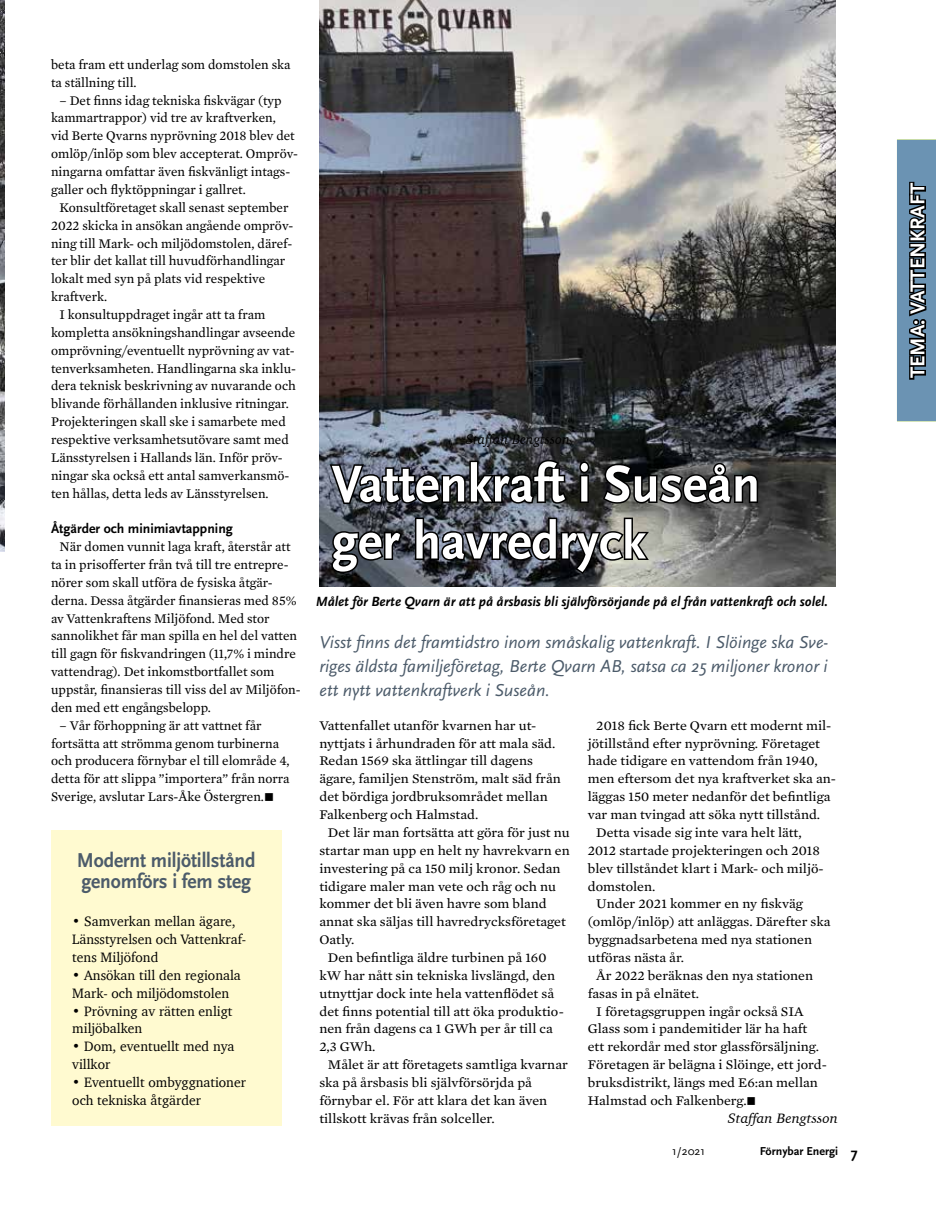
<style>
.page{position:relative;width:936px;height:1212px;background:#fff}
.page>*{position:absolute;margin:0;border:0;box-sizing:border-box;transform-origin:0 0}
.t1{font:700 54px/57px "Scala Sans";color:#fff;scale:.96 1}
.t2{font:700 21px/21px "Scala Sans";letter-spacing:-.005em;color:#4c5b6a;scale:.93 1}
.t3{font:700 21px "Scala Sans";color:#fff}
.t4{font:italic 18px/24px "Scala Sans";color:#4c5b6a;text-align:justify}
.t5{font:13.95px/17.9px "Charter";color:#000}
.t6{font:italic 700 13.95px "Scala Sans";color:#000}
.t7{font:700 13.95px "Scala Sans";color:#000}
.t8{font:italic 13.95px "Charter";color:#000}
.t9{font:italic 13.95px "Charter";color:#000;scale:1.05 1}
.t10{font:13.5px/17.9px "Mercury Text G2 Roman";color:#000}
.t11{font:13.5px/17.9px "Mercury Text G2 Roman";color:#000;scale:1.05 1}
.t12{font:700 12px "Scala Sans";color:#000}
.t13{font:12px "Scala Sans";color:#000}
.s1{font-size:15px}
</style>
<div class="page">
<img style="left:319px;top:0;width:516px;height:587px">
<img style="left:0;top:0;width:4px;height:551px">
<svg style="left:327px;top:458px;width:432px;height:118px;background:#494b4f"></svg>
<div style="left:51px;top:830px;width:230px;height:296px;background:#fffad0"></div>
<svg style="left:897px;top:140px;width:38px;height:281px;background:#4f6d85"></svg>
<p class="t10" style="left:51px;top:56px;width:241px">beta fram ett underlag som domstolen ska ta ställning till.</p>
<p class="t10" style="left:51px;top:91px;width:248px;text-indent:9px">– Det finns idag tekniska fiskvägar (typ kammartrappor) vid tre av kraftverken,<br>vid Berte Qvarns nyprövning 2018 blev det omlöp/inlöp som blev accepterat. Ompröv&shy;ningarna omfattar även fiskvänligt intags&shy;galler och flyktöppningar i gallret.</p>
<p class="t10" style="left:60px;top:198px;width:230px">Konsultföretaget skall senast september</p>
<p class="t10" style="left:51px;top:216px;width:244px">2022 skicka in ansökan angående ompröv-</p>
<p class="t10" style="left:51px;top:234px;width:243px">ning till Mark- och miljödomstolen, däref-</p>
<p class="t10" style="left:51px;top:252px;width:236px">ter blir det kallat till huvudförhandlingar</p>
<p class="t10" style="left:51px;top:270px;width:216px">lokalt med syn på plats vid respektive</p>
<p class="t10" style="left:51px;top:288px;width:58px">kraftverk.</p>
<p class="t10" style="left:60px;top:306px;width:207px">I konsultuppdraget ingår att ta fram</p>
<p class="t10" style="left:51px;top:323px;width:246px">kompletta ansökningshandlingar avseende</p>
<p class="t10" style="left:51px;top:341px;width:245px">omprövning/eventuellt nyprövning av vat-</p>
<p class="t10" style="left:51px;top:359px;width:246px">tenverksamheten. Handlingarna ska inklu-</p>
<p class="t10" style="left:51px;top:377px;width:246px">dera teknisk beskrivning av nuvarande och</p>
<p class="t10" style="left:51px;top:395px;width:239px">blivande förhållanden inklusive ritningar.</p>
<p class="t10" style="left:51px;top:413px;width:236px">Projekteringen skall ske i samarbete med</p>
<p class="t10" style="left:51px;top:431px;width:239px">respektive verksamhetsutövare samt med</p>
<p class="t10" style="left:51px;top:448px;width:233px">Länsstyrelsen i Hallands län. Inför pröv-</p>
<p class="t10" style="left:51px;top:466px;width:240px">ningar ska också ett antal samverkansmö-</p>
<p class="t10" style="left:51px;top:484px;width:219px">ten hållas, detta leds av Länsstyrelsen.</p>
<p class="t7" style="left:51px;top:521px;width:183px">Åtgärder och minimiavtappning</p>
<p class="t10" style="left:51px;top:538px;width:251px;text-indent:9px">När domen vunnit laga kraft, återstår att ta in prisofferter från två till tre entrepre&shy;nörer som skall utföra de fysiska åtgär&shy;derna. Dessa åtgärder finansieras med 85% av Vattenkraftens Miljöfond. Med stor sannolikhet får man spilla en hel del vatten till gagn för fiskvandringen (11,7% i mindre vattendrag). Det inkomstbortfallet som uppstår, finansieras till viss del av Miljöfon&shy;den med ett engångsbelopp.</p>
<p class="t10" style="left:51px;top:716px;width:240px;text-indent:9px">– Vår förhoppning är att vattnet får fortsätta att strömma genom turbinerna och producera förnybar el till elområde 4, detta för att slippa ”importera” från norra Sverige, avslutar Lars-Åke Östergren.■</p>
<h2 class="t2" style="left:77px;top:850px;width:194px">Modernt miljötillstånd genomförs i fem steg</h2>
<p class="t5" style="left:72px;top:912px;width:175px">• Samverkan mellan ägare,<br>Länsstyrelsen och Vattenkraf&shy;tens Miljöfond</p>
<p class="t5" style="left:72px;top:966px;width:170px">• Ansökan till den regionala<br>Mark- och miljödomstolen</p>
<p class="t5" style="left:72px;top:1001px;width:162px">• Prövning av rätten enligt miljöbalken</p>
<p class="t5" style="left:72px;top:1037px;width:164px">• Dom, eventuellt med nya villkor</p>
<p class="t5" style="left:72px;top:1073px;width:175px">• Eventuellt ombyggnationer och tekniska åtgärder</p>
<p class="t8" style="left:466px;top:427px;width:105px">Staffan Bengtsson</p>
<h1 class="t1" style="left:332px;top:457px;width:447px">Vattenkraft i Suseån ger havredryck</h1>
<p class="t6" style="left:316px;top:594px;width:513px">Målet för Berte Qvarn är att på årsbasis bli självförsörjande på el från vattenkraft och solel.</p>
<h3 class="t4" style="left:319px;top:630px;width:510px">Visst finns det framtidstro inom småskalig vattenkraft. I Slöinge ska Sve&shy;riges äldsta familjeföretag, Berte Qvarn AB, satsa ca 25 miljoner kronor i ett nytt vattenkraftverk i Suseån.</h3>
<p class="t11" style="left:319px;top:716px;width:231px">Vattenfallet utanför kvarnen har ut&shy;nyttjats i århundraden för att mala säd.<br>Redan 1569 ska ättlingar till dagens ägare, familjen Stenström, malt säd från det bördiga jordbruksområdet mellan Falkenberg och Halmstad.</p>
<p class="t11" style="left:328px;top:823px;width:232px">Det lär man fortsätta att göra för just nu</p>
<p class="t11" style="left:319px;top:841px;width:240px">startar man upp en helt ny havrekvarn en</p>
<p class="t11" style="left:319px;top:859px;width:231px">investering på ca 150 milj kronor. Sedan</p>
<p class="t11" style="left:319px;top:877px;width:227px">tidigare maler man vete och råg och nu</p>
<p class="t11" style="left:319px;top:895px;width:218px">kommer det bli även havre som bland</p>
<p class="t11" style="left:319px;top:913px;width:236px">annat ska säljas till havredrycksföretaget</p>
<p class="t11" style="left:319px;top:931px;width:35px">Oatly.</p>
<p class="t11" style="left:328px;top:948px;width:210px">Den befintliga äldre turbinen på 160</p>
<p class="t11" style="left:319px;top:966px;width:226px">kW har nått sin tekniska livslängd, den</p>
<p class="t11" style="left:319px;top:984px;width:225px">utnyttjar dock inte hela vattenflödet så</p>
<p class="t11" style="left:319px;top:1002px;width:234px">det finns potential till att öka produktio-</p>
<p class="t11" style="left:319px;top:1020px;width:224px">nen från dagens ca 1 GWh per år till ca</p>
<p class="t11" style="left:319px;top:1038px;width:55px">2,3 GWh.</p>
<p class="t11" style="left:328px;top:1056px;width:230px">Målet är att företagets samtliga kvarnar</p>
<p class="t11" style="left:319px;top:1073px;width:204px">ska på årsbasis bli självförsörjda på</p>
<p class="t11" style="left:319px;top:1091px;width:218px">förnybar el. För att klara det kan även</p>
<p class="t11" style="left:319px;top:1109px;width:168px">tillskott krävas från solceller.</p>
<p class="t11" style="left:596px;top:716px;width:225px">2018 fick Berte Qvarn ett modernt mil-</p>
<p class="t11" style="left:587px;top:734px;width:223px">jötillstånd efter nyprövning. Företaget</p>
<p class="t11" style="left:587px;top:752px;width:220px">hade tidigare en vattendom från 1940,</p>
<p class="t11" style="left:587px;top:770px;width:238px">men eftersom det nya kraftverket ska an-</p>
<p class="t11" style="left:587px;top:788px;width:233px">läggas 150 meter nedanför det befintliga</p>
<p class="t11" style="left:587px;top:806px;width:223px">var man tvingad att söka nytt tillstånd.</p>
<p class="t11" style="left:596px;top:823px;width:197px">Detta visade sig inte vara helt lätt,</p>
<p class="t11" style="left:587px;top:841px;width:223px">2012 startade projekteringen och 2018</p>
<p class="t11" style="left:587px;top:859px;width:226px">blev tillståndet klart i Mark- och miljö-</p>
<p class="t11" style="left:587px;top:877px;width:66px">domstolen.</p>
<p class="t11" style="left:596px;top:895px;width:198px">Under 2021 kommer en ny fiskväg</p>
<p class="t11" style="left:587px;top:913px;width:233px">(omlöp/inlöp) att anläggas. Därefter ska</p>
<p class="t11" style="left:587px;top:931px;width:215px">byggnadsarbetena med nya stationen</p>
<p class="t11" style="left:587px;top:948px;width:93px">utföras nästa år.</p>
<p class="t11" style="left:596px;top:966px;width:208px">År 2022 beräknas den nya stationen</p>
<p class="t11" style="left:587px;top:984px;width:108px">fasas in på elnätet.</p>
<p class="t11" style="left:596px;top:1002px;width:199px">I företagsgruppen ingår också SIA</p>
<p class="t11" style="left:587px;top:1020px;width:210px">Glass som i pandemitider lär ha haft</p>
<p class="t11" style="left:587px;top:1038px;width:222px">ett rekordår med stor glassförsäljning.</p>
<p class="t11" style="left:587px;top:1056px;width:229px">Företagen är belägna i Slöinge, ett jord-</p>
<p class="t11" style="left:587px;top:1073px;width:220px">bruksdistrikt, längs med E6:an mellan</p>
<p class="t11" style="left:587px;top:1091px;width:162px">Halmstad och Falkenberg.■</p>
<p class="t9" style="left:728px;top:1106px;width:106px">Staffan Bengtsson</p>
<p class="t13" style="left:672px;top:1144px;width:34px">1/2021</p>
<p class="t12" style="left:759px;top:1144px;width:99px">Förnybar Energi <span class="s1">7</span></p>
<h2 class="t3" style="left:906px;top:378px;width:197px;rotate:-90deg">TEMA: VATTENKRAFT</h2>
</div>
